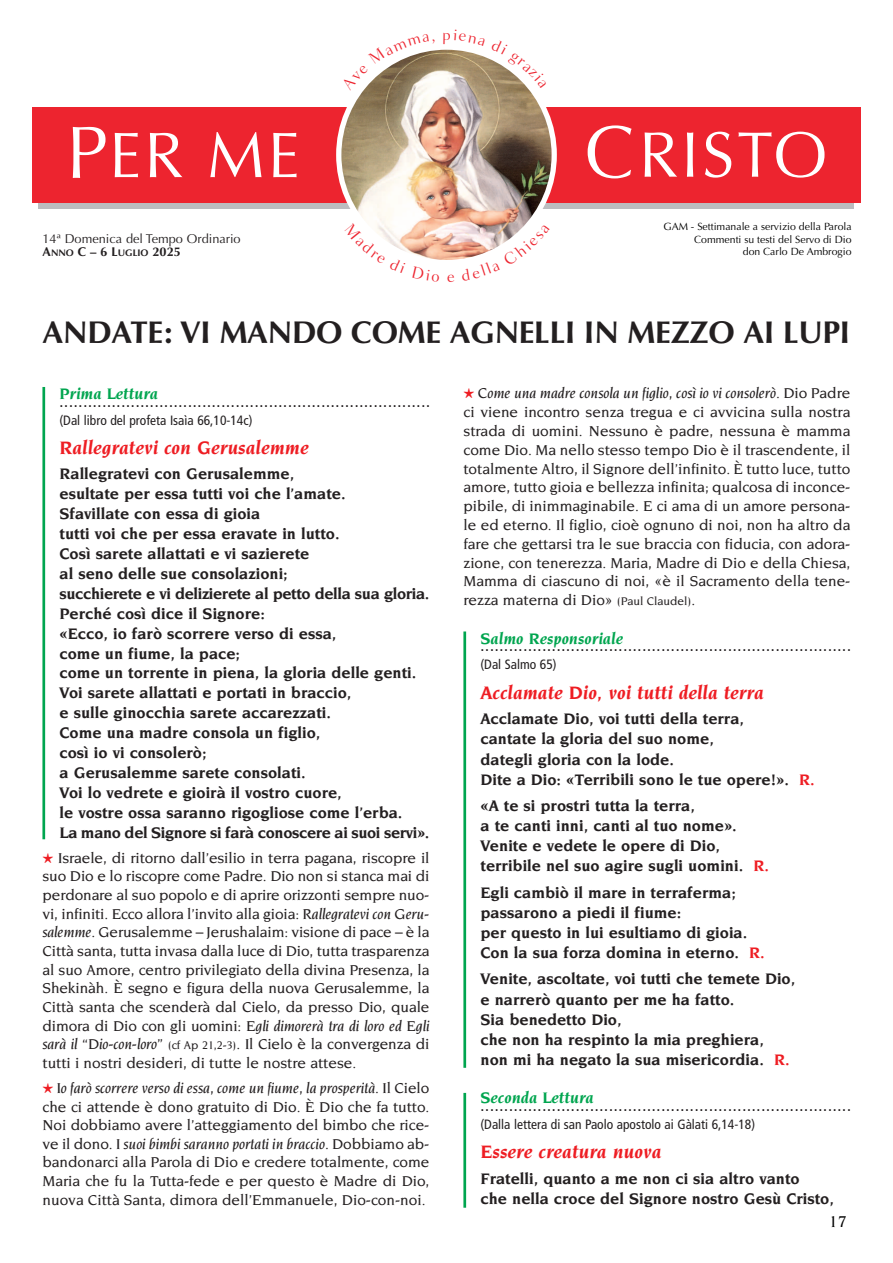
<style>
.page{position:relative;width:893px;height:1263px;background:#fff}
.page>*{position:absolute;margin:0;border:0;box-sizing:border-box;transform-origin:0 0}
.t1{font:700 31.5px "Optima";letter-spacing:-.01em;color:#231f20}
.t2{font:italic 700 19.5px "Novarese";color:#ee1d23}
.t3{font:500 16.95px "Novarese";color:#000}
.t4{font:700 16.5px "Novarese";color:#231f20}
.t5{font:condensed 16.5px "Frutiger";color:#231f20}
.t6{font:700 16.5px "Novarese";letter-spacing:-.02em;color:#231f20}
.t7{font:italic 700 16.5px "Novarese";color:#00a54f}
.t8{font:500 15.45px/18.6px "Novarese";color:#231f20;text-align:justify}
.t9{font:condensed 13.5px "Frutiger";color:#231f20}
.t10{font:12.75px "Optima";color:#231f20}
.t11{font:700 12.75px "Optima";color:#231f20}
.t12{font:10.5px/12.6px "Optima";color:#000001;text-align:right}
.s1{font-size:9.6px}
.s2{font-family:"Monotype Sorts";font-weight:400;font-size:13.5px;color:#ee1d23}
.s3{font-style:italic}
.s4{font-size:12px}
.s5{color:#ee1d23}
</style>
<div class="page">
<div style="left:38px;top:119px;width:816px;height:90px;background:#bcbdc0"></div>
<div style="left:32px;top:107px;width:828px;height:96px;background:#ed242f"></div>
<img style="left:340px;top:50px;width:212px;height:209px">
<div style="left:336px;top:44px;width:221px;height:221px;border:5px solid #fff;border-radius:50%"></div>
<svg style="left:73px;top:127px;width:33px;height:51px"></svg>
<svg style="left:115px;top:133px;width:23px;height:44px"></svg>
<svg style="left:150px;top:133px;width:32px;height:44px"></svg>
<svg style="left:210px;top:132px;width:51px;height:45px"></svg>
<svg style="left:273px;top:133px;width:24px;height:44px"></svg>
<svg style="left:588px;top:125px;width:44px;height:53px"></svg>
<svg style="left:645px;top:132px;width:32px;height:45px"></svg>
<svg style="left:687px;top:132px;width:6px;height:45px"></svg>
<svg style="left:705px;top:132px;width:26px;height:46px"></svg>
<svg style="left:738px;top:132px;width:86px;height:46px"></svg>
<hr style="left:42px;top:387px;width:3px;height:452px;background:#00a54f">
<hr style="left:463px;top:631px;width:3px;height:437px;background:#00a54f">
<hr style="left:463px;top:1093px;width:3px;height:115px;background:#00a54f">
<svg style="left:341px;top:45px;width:94px;height:45px"></svg>
<svg style="left:443px;top:44px;width:22px;height:2px"></svg>
<svg style="left:491px;top:50px;width:56px;height:38px"></svg>
<svg style="left:344px;top:222px;width:62px;height:37px"></svg>
<svg style="left:461px;top:224px;width:89px;height:40px"></svg>
<p class="t10" style="left:43px;top:232px;width:200px">14ª Domenica del Tempo Ordinario</p>
<p class="t11" style="left:43px;top:246px;width:140px">A<span class="s1">NNO</span> C – 6 L<span class="s1">UGLIO</span> 2025</p>
<p class="t12" style="left:663px;top:221px;width:190px">GAM - Settimanale a servizio della Parola<br>Commenti su testi del Servo di Dio<br>don Carlo De Ambrogio</p>
<p class="t1" style="left:43px;top:319px;width:809px">ANDATE: VI MANDO COME AGNELLI IN MEZZO AI LUPI</p>
<p class="t7" style="left:60px;top:387px;width:100px">Prima Lettura</p>
<p class="t5" style="left:60px;top:395px;width:372px">..............................................................................</p>
<p class="t9" style="left:60px;top:414px;width:194px">(Dal libro del profeta Isaìa 66,10-14c)</p>
<p class="t2" style="left:60px;top:439px;width:251px">Rallegratevi con Gerusalemme</p>
<p class="t4" style="left:60px;top:467px;width:236px">Rallegratevi con Gerusalemme,</p>
<p class="t4" style="left:60px;top:487px;width:288px">esultate per essa tutti voi che l’amate.</p>
<p class="t4" style="left:60px;top:507px;width:202px">Sfavillate con essa di gioia</p>
<p class="t4" style="left:60px;top:527px;width:282px">tutti voi che per essa eravate in lutto.</p>
<p class="t4" style="left:60px;top:547px;width:251px">Così sarete allattati e vi sazierete</p>
<p class="t4" style="left:60px;top:566px;width:230px">al seno delle sue consolazioni;</p>
<p class="t6" style="left:60px;top:586px;width:371px">succhierete e vi delizierete al petto della sua gloria.</p>
<p class="t4" style="left:60px;top:606px;width:207px">Perché così dice il Signore:</p>
<p class="t4" style="left:60px;top:626px;width:278px">«Ecco, io farò scorrere verso di essa,</p>
<p class="t4" style="left:60px;top:646px;width:182px">come un fiume, la pace;</p>
<p class="t4" style="left:60px;top:666px;width:358px">come un torrente in piena, la gloria delle genti.</p>
<p class="t4" style="left:60px;top:686px;width:293px">Voi sarete allattati e portati in braccio,</p>
<p class="t4" style="left:60px;top:706px;width:273px">e sulle ginocchia sarete accarezzati.</p>
<p class="t4" style="left:60px;top:726px;width:262px">Come una madre consola un figlio,</p>
<p class="t4" style="left:60px;top:746px;width:149px">così io vi consolerò;</p>
<p class="t4" style="left:60px;top:765px;width:248px">a Gerusalemme sarete consolati.</p>
<p class="t4" style="left:60px;top:785px;width:284px">Voi lo vedrete e gioirà il vostro cuore,</p>
<p class="t4" style="left:60px;top:805px;width:344px">le vostre ossa saranno rigogliose come l’erba.</p>
<p class="t6" style="left:60px;top:825px;width:371px">La mano del Signore si farà conoscere ai suoi servi».</p>
<p class="t8" style="left:43px;top:849px;width:388px"><span class="s2">H</span> Israele, di ritorno dall’esilio in terra pagana, riscopre il suo Dio e lo riscopre come Padre. Dio non si stanca mai di perdonare al suo popolo e di aprire orizzonti sempre nuo&shy;vi, infiniti. Ecco allora l’invito alla gioia: <span class="s3">Rallegratevi con Geru&shy;salemme.</span> Gerusalemme – Jerushalaim: visione di pace – è la Città santa, tutta invasa dalla luce di Dio, tutta trasparenza al suo Amore, centro privilegiato della divina Presenza, la Shekinàh. È segno e figura della nuova Gerusalemme, la Città santa che scenderà dal Cielo, da presso Dio, quale dimora di Dio con gli uomini: <span class="s3">Egli dimorerà tra di loro ed Egli sarà il “Dio-con-loro”</span> <span class="s4">(cf Ap 21,2-3)</span>. Il Cielo è la convergenza di tutti i nostri desideri, di tutte le nostre attese.</p>
<p class="t8" style="left:43px;top:1079px;width:388px"><span class="s2">H</span> <span class="s3">Io farò scorrere verso di essa, come un fiume, la prosperità.</span> Il Cielo che ci attende è dono gratuito di Dio. È Dio che fa tutto.<br>Noi dobbiamo avere l’atteggiamento del bimbo che rice&shy;ve il dono. <span class="s3">I suoi bimbi saranno portati in braccio.</span> Dobbiamo ab&shy;bandonarci alla Parola di Dio e credere totalmente, come Maria che fu la Tutta-fede e per questo è Madre di Dio, nuova Città Santa, dimora dell’Emmanuele, Dio-con-noi.</p>
<p class="t8" style="left:463px;top:385px;width:388px"><span class="s2">H</span> <span class="s3">Come una madre consola un figlio, così io vi consolerò.</span> Dio Padre ci viene incontro senza tregua e ci avvicina sulla nostra strada di uomini. Nessuno è padre, nessuna è mamma come Dio. Ma nello stesso tempo Dio è il trascendente, il totalmente Altro, il Signore dell’infinito. È tutto luce, tutto amore, tutto gioia e bellezza infinita; qualcosa di inconce&shy;pibile, di inimmaginabile. E ci ama di un amore persona&shy;le ed eterno. Il figlio, cioè ognuno di noi, non ha altro da fare che gettarsi tra le sue braccia con fiducia, con adora&shy;zione, con tenerezza. Maria, Madre di Dio e della Chiesa, Mamma di ciascuno di noi, «è il Sacramento della tene&shy;rezza materna di Dio» <span class="s4">(Paul Claudel)</span>.</p>
<p class="t7" style="left:480px;top:631px;width:144px">Salmo Responsoriale</p>
<p class="t5" style="left:480px;top:639px;width:372px">..............................................................................</p>
<p class="t9" style="left:480px;top:659px;width:78px">(Dal Salmo 65)</p>
<p class="t2" style="left:480px;top:684px;width:285px">Acclamate Dio, voi tutti della terra</p>
<p class="t4" style="left:480px;top:712px;width:265px">Acclamate Dio, voi tutti della terra,</p>
<p class="t4" style="left:480px;top:732px;width:235px">cantate la gloria del suo nome,</p>
<p class="t4" style="left:480px;top:752px;width:195px">dategli gloria con la lode.</p>
<p class="t4" style="left:480px;top:772px;width:336px">Dite a Dio: «Terribili sono le tue opere!». <span class="s5">R.</span></p>
<p class="t4" style="left:480px;top:799px;width:216px">«A te si prostri tutta la terra,</p>
<p class="t4" style="left:480px;top:819px;width:258px">a te canti inni, canti al tuo nome».</p>
<p class="t4" style="left:480px;top:839px;width:241px">Venite e vedete le opere di Dio,</p>
<p class="t4" style="left:480px;top:859px;width:290px">terribile nel suo agire sugli uomini. <span class="s5">R.</span></p>
<p class="t4" style="left:480px;top:885px;width:257px">Egli cambiò il mare in terraferma;</p>
<p class="t4" style="left:480px;top:905px;width:202px">passarono a piedi il fiume:</p>
<p class="t4" style="left:480px;top:925px;width:268px">per questo in lui esultiamo di gioia.</p>
<p class="t4" style="left:480px;top:946px;width:286px">Con la sua forza domina in eterno. <span class="s5">R.</span></p>
<p class="t4" style="left:480px;top:972px;width:316px">Venite, ascoltate, voi tutti che temete Dio,</p>
<p class="t4" style="left:480px;top:992px;width:256px">e narrerò quanto per me ha fatto.</p>
<p class="t4" style="left:480px;top:1012px;width:143px">Sia benedetto Dio,</p>
<p class="t4" style="left:480px;top:1032px;width:285px">che non ha respinto la mia preghiera,</p>
<p class="t4" style="left:480px;top:1052px;width:311px">non mi ha negato la sua misericordia. <span class="s5">R.</span></p>
<p class="t7" style="left:480px;top:1091px;width:115px">Seconda Lettura</p>
<p class="t5" style="left:480px;top:1098px;width:372px">..............................................................................</p>
<p class="t9" style="left:480px;top:1119px;width:276px">(Dalla lettera di san Paolo apostolo ai Gàlati 6,14-18)</p>
<p class="t2" style="left:480px;top:1144px;width:182px">Essere creatura nuova</p>
<p class="t4" style="left:480px;top:1171px;width:321px">Fratelli, quanto a me non ci sia altro vanto</p>
<p class="t4" style="left:480px;top:1192px;width:355px">che nella croce del Signore nostro Gesù Cristo,</p>
<p class="t3" style="left:829px;top:1215px;width:18px">17</p>
</div>
